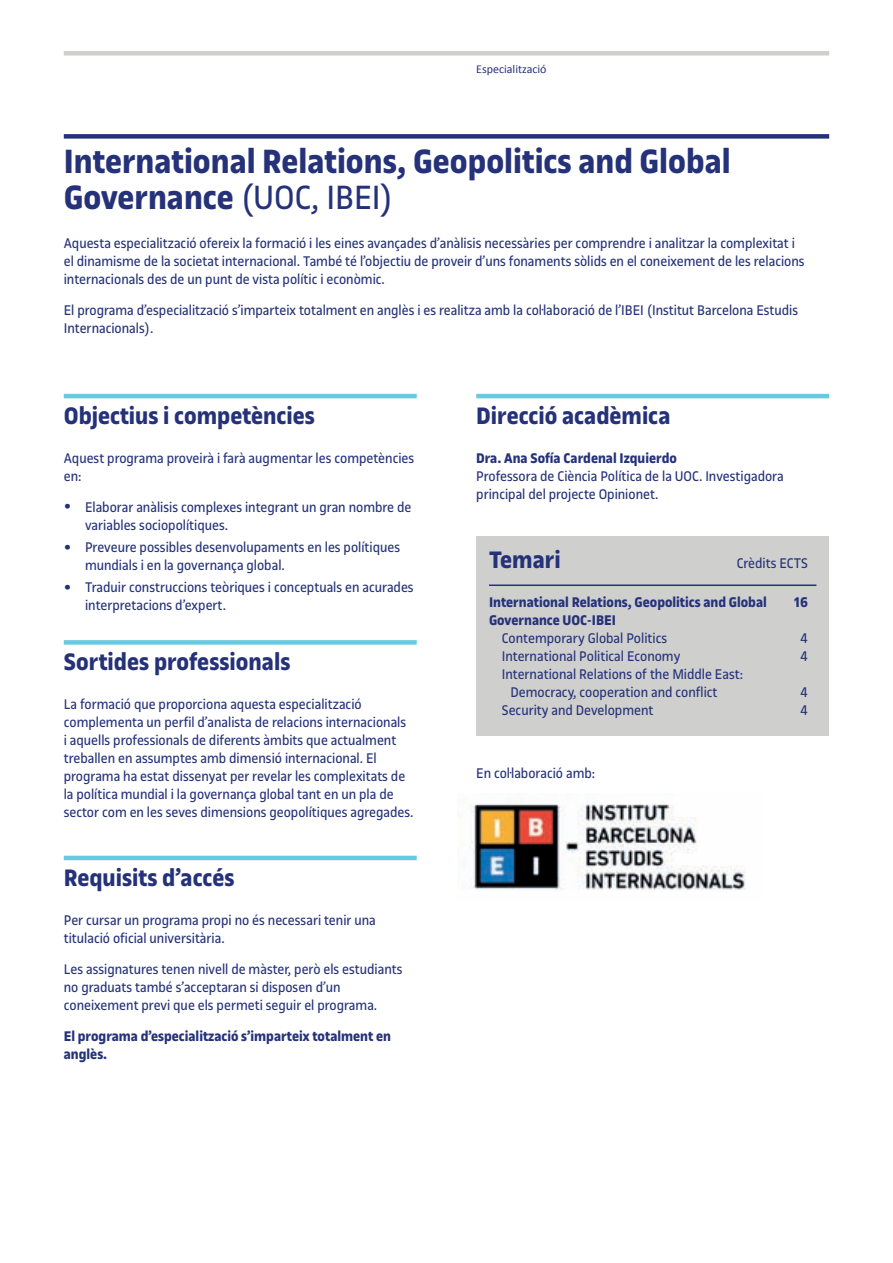
<style>
.page{position:relative;width:893px;height:1263px;background:#fff}
.page>*{position:absolute;margin:0;border:0;box-sizing:border-box;transform-origin:0 0}
.t1{font:700 36px/36px "UOC Sans";color:#253279}
.t2{font:700 25.5px "UOC Sans";color:#253279}
.t3{font:15px/18px "UOC Sans";color:#253279}
.t4{font:700 15px/18px "UOC Sans";color:#253279}
.t5{font:12px "Calibri";color:#253279}
.s1{font-weight:400}
.s2{font-weight:700;font-size:19.5px}
</style>
<div class="page">
<div style="left:64px;top:51px;width:765px;height:5px;background:#cfd0ce"></div>
<div style="left:476px;top:536px;width:353px;height:200px;background:#cfd0ce"></div>
<hr style="left:64px;top:394px;width:353px;height:4px;background:#67cbdf">
<div style="left:64px;top:640px;width:353px;height:5px;background:#67cbdf"></div>
<hr style="left:64px;top:856px;width:353px;height:4px;background:#67cbdf">
<hr style="left:476px;top:394px;width:353px;height:4px;background:#67cbdf">
<hr style="left:489px;top:584px;width:327px;height:2px;background:#253279">
<div style="left:64px;top:134px;width:765px;height:5px;background:#253279"></div>
<img style="left:471px;top:793px;width:275px;height:97px">
<p class="t5" style="left:476px;top:61px;width:72px">Especialització</p>
<h1 class="t1" style="left:64px;top:143px;width:668px">International Relations, Geopolitics and Global<br>Governance <span class="s1">(UOC, IBEI)</span></h1>
<p class="t3" style="left:64px;top:234px;width:742px">Aquesta especialització ofereix la formació i les eines avançades d’anàlisis necessàries per comprendre i analitzar la complexitat i el dinamisme de la societat internacional. També té l’objectiu de proveir d’uns fonaments sòlids en el coneixement de les relacions internacionals des de un punt de vista polític i econòmic.</p>
<p class="t3" style="left:64px;top:301px;width:736px">El programa d’especialització s’imparteix totalment en anglès i es realitza amb la col·laboració de l’IBEI (Institut Barcelona Estudis<br>Internacionals).</p>
<h2 class="t2" style="left:64px;top:401px;width:253px">Objectius i competències</h2>
<p class="t3" style="left:64px;top:449px;width:352px">Aquest programa proveirà i farà augmentar les competències en:</p>
<p class="t3" style="left:85px;top:498px;width:328px;text-indent:-21px"><span class="s2">•</span> Elaborar anàlisis complexes integrant un gran nombre de variables sociopolítiques.</p>
<p class="t3" style="left:85px;top:538px;width:317px;text-indent:-21px"><span class="s2">•</span> Preveure possibles desenvolupaments en les polítiques mundials i en la governança global.</p>
<p class="t3" style="left:85px;top:579px;width:330px;text-indent:-21px"><span class="s2">•</span> Traduir construccions teòriques i conceptuals en acurades interpretacions d’expert.</p>
<h2 class="t2" style="left:64px;top:647px;width:228px">Sortides professionals</h2>
<p class="t3" style="left:64px;top:696px;width:351px">La formació que proporciona aquesta especialització complementa un perfil d’analista de relacions internacionals<br>i aquells professionals de diferents àmbits que actualment treballen en assumptes amb dimensió internacional. El programa ha estat dissenyat per revelar les complexitats de la política mundial i la governança global tant en un pla de sector com en les seves dimensions geopolítiques agregades.</p>
<h2 class="t2" style="left:64px;top:863px;width:172px">Requisits d’accés</h2>
<p class="t3" style="left:64px;top:911px;width:314px">Per cursar un programa propi no és necessari tenir una titulació oficial universitària.</p>
<p class="t3" style="left:64px;top:960px;width:340px">Les assignatures tenen nivell de màster, però els estudiants no graduats també s’acceptaran si disposen d’un coneixement previ que els permeti seguir el programa.</p>
<p class="t4" style="left:64px;top:1027px;width:329px">El programa d’especialització s’imparteix totalment en anglès.</p>
<h2 class="t2" style="left:476px;top:401px;width:196px">Direcció acadèmica</h2>
<p class="t4" style="left:476px;top:449px;width:202px">Dra. Ana Sofía Cardenal Izquierdo</p>
<p class="t3" style="left:476px;top:467px;width:309px">Professora de Ciència Política de la UOC. Investigadora principal del projecte Opinionet.</p>
<h2 class="t2" style="left:489px;top:545px;width:73px">Temari</h2>
<p class="t3" style="left:737px;top:554px;width:73px">Crèdits ECTS</p>
<p class="t4" style="left:489px;top:593px;width:279px">International Relations, Geopolitics and Global</p>
<p class="t4" style="left:795px;top:593px;width:15px">16</p>
<p class="t4" style="left:489px;top:611px;width:128px">Governance UOC-IBEI</p>
<p class="t3" style="left:502px;top:629px;width:167px">Contemporary Global Politics</p>
<p class="t3" style="left:800px;top:629px;width:9px">4</p>
<p class="t3" style="left:502px;top:647px;width:180px">International Political Economy</p>
<p class="t3" style="left:800px;top:647px;width:9px">4</p>
<p class="t3" style="left:511px;top:665px;width:234px;text-indent:-9px">International Relations of the Middle East:<br>Democracy, cooperation and conflict</p>
<p class="t3" style="left:800px;top:683px;width:9px">4</p>
<p class="t3" style="left:502px;top:701px;width:153px">Security and Development</p>
<p class="t3" style="left:800px;top:701px;width:9px">4</p>
<p class="t3" style="left:476px;top:764px;width:120px">En col·laboració amb:</p>
</div>
